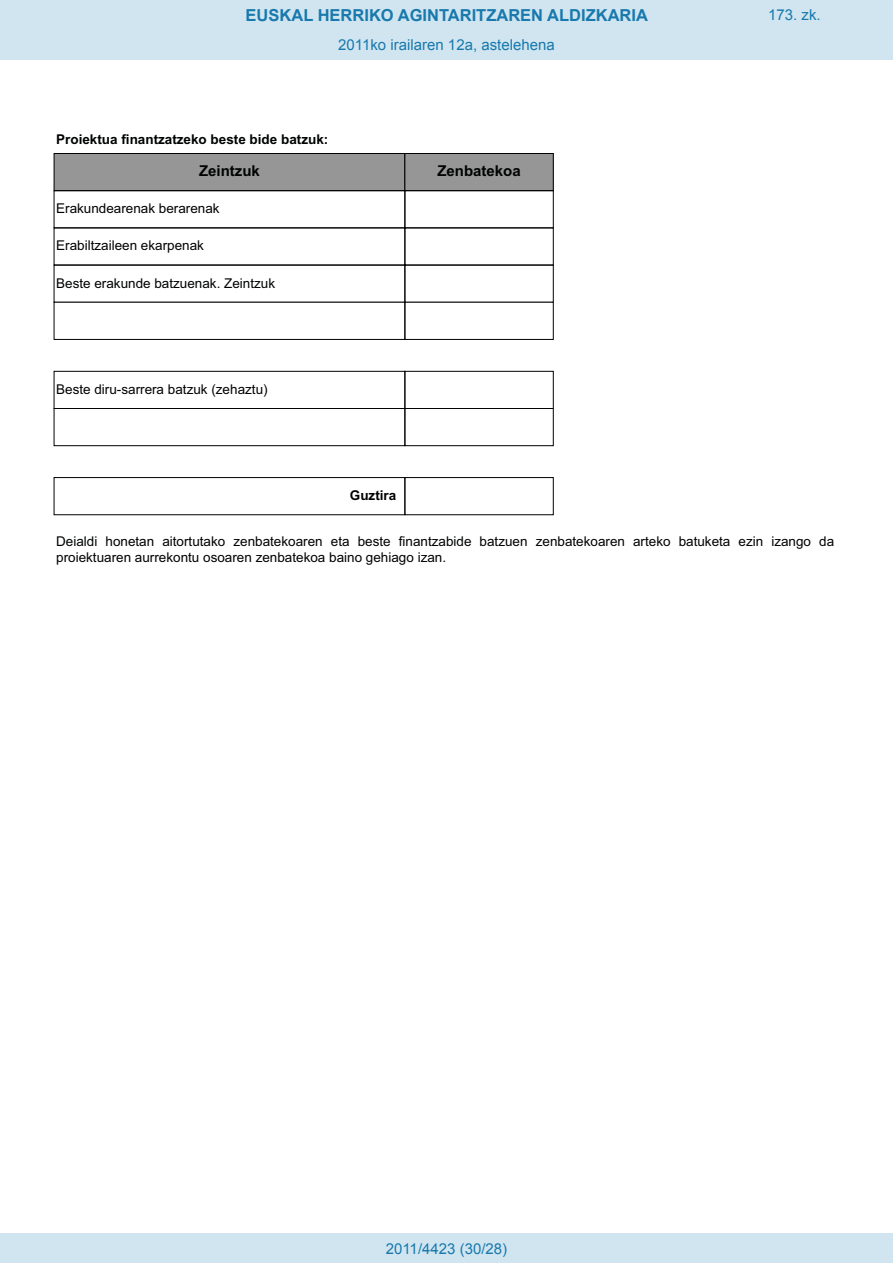
<style>
.page{position:relative;width:893px;height:1263px;background:#fff}
.page>*{position:absolute;margin:0;border:0;box-sizing:border-box;transform-origin:0 0}
.t1{font:700 16.5px "Arial";color:#1879ad}
.Paginacion_Centro{font:15px "Arial";color:#1879ad}
.t2{font:700 15px "Arial";color:#010202}
.t3{font:13.5px/16.2px "Arial";color:#010202}
.t4{font:700 13.5px "Arial";color:#010202}
</style>
<div class="page">
<div style="left:54px;top:153px;width:351px;height:38px;background:#969696"></div>
<div style="left:54px;top:153px;width:351px;height:38px;border:1px solid #010202"></div>
<div style="left:405px;top:153px;width:148px;height:38px;background:#969696"></div>
<div style="left:404px;top:153px;width:150px;height:38px;border:1px solid #010202"></div>
<svg style="left:53px;top:190px;width:501px;height:111px"></svg>
<div style="left:404px;top:265px;width:150px;height:38px;border:1px solid #010202"></div>
<svg style="left:53px;top:301px;width:501px;height:107px"></svg>
<div style="left:404px;top:371px;width:150px;height:38px;border:1px solid #010202"></div>
<svg style="left:53px;top:408px;width:501px;height:107px"></svg>
<div style="left:404px;top:477px;width:150px;height:38px;border:1px solid #010202"></div>
<div style="left:0;top:0;width:893px;height:60px;background:#d0e5f0"></div>
<div style="left:0;top:1233px;width:893px;height:30px;background:#d0e5f0"></div>
<p class="t1" style="left:246px;top:4px;width:404px">EUSKAL HERRIKO AGINTARITZAREN ALDIZKARIA</p>
<p class="Paginacion_Centro" style="left:768px;top:5px;width:54px">173. zk.</p>
<p class="Paginacion_Centro" style="left:338px;top:35px;width:218px">2011ko irailaren 12a, astelehena</p>
<p class="t4" style="left:56px;top:130px;width:274px">Proiektua finantzatzeko beste bide batzuk:</p>
<p class="t2" style="left:199px;top:161px;width:62px">Zeintzuk</p>
<p class="t2" style="left:437px;top:161px;width:85px">Zenbatekoa</p>
<p class="t3" style="left:56px;top:200px;width:165px">Erakundearenak berarenak</p>
<p class="t3" style="left:56px;top:238px;width:149px">Erabiltzaileen ekarpenak</p>
<p class="t3" style="left:56px;top:275px;width:220px">Beste erakunde batzuenak. Zeintzuk</p>
<p class="t3" style="left:56px;top:381px;width:213px">Beste diru-sarrera batzuk (zehaztu)</p>
<p class="t4" style="left:350px;top:486px;width:48px">Guztira</p>
<p class="t3" style="left:56px;top:533px;width:779px">Deialdi honetan aitortutako zenbatekoaren eta beste finantzabide batzuen zenbatekoaren arteko batuketa ezin izango da proiektuaren aurrekontu osoaren zenbatekoa baino gehiago izan.</p>
<p class="Paginacion_Centro" style="left:386px;top:1238px;width:123px">2011/4423 (30/28)</p>
</div>
